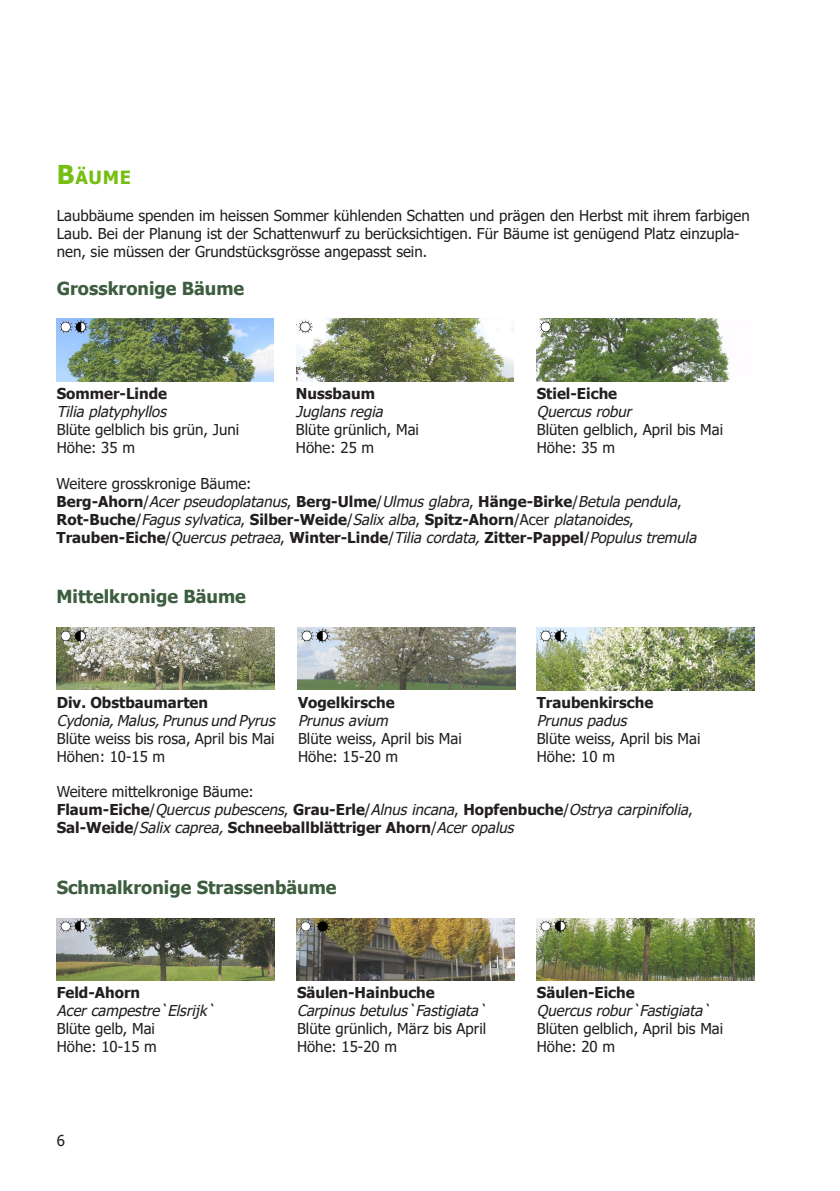
<style>
.page{position:relative;width:840px;height:1191px;background:#fff}
.page>*{position:absolute;margin:0;border:0;box-sizing:border-box;transform-origin:0 0}
.Überschrift_2{font:700 18.2px "Tahoma";color:#76bf12}
.Lauftext{font:700 18px "Tahoma";color:#3d5d3f}
.Lauftext-2{font:15px/18px "Tahoma";color:#231f20}
.Lauftext-3{font:italic 15px/18px "Tahoma";color:#231f20}
.t1{font:700 15px "Tahoma";color:#231f20}
.s1{font-size:26px}
.s2{font-weight:700;font-style:normal}
.s3{font-style:normal}
.s4{font-style:italic}
</style>
<div class="page">
<img style="left:298px;top:627px;width:217px;height:63px">
<img style="left:536px;top:627px;width:217px;height:63px">
<img style="left:57px;top:627px;width:217px;height:63px">
<img style="left:296px;top:319px;width:216px;height:62px">
<img style="left:536px;top:319px;width:194px;height:62px">
<img style="left:57px;top:319px;width:216px;height:62px">
<img style="left:297px;top:319px;width:16px;height:15px">
<img style="left:58px;top:627px;width:30px;height:16px">
<img style="left:58px;top:319px;width:30px;height:15px">
<img style="left:299px;top:627px;width:31px;height:16px">
<img style="left:537px;top:627px;width:31px;height:16px">
<img style="left:538px;top:319px;width:15px;height:15px">
<img style="left:57px;top:918px;width:217px;height:62px">
<img style="left:58px;top:918px;width:30px;height:15px">
<img style="left:297px;top:918px;width:217px;height:62px">
<img style="left:536px;top:918px;width:218px;height:62px">
<img style="left:298px;top:918px;width:32px;height:15px">
<img style="left:538px;top:918px;width:30px;height:15px">
<p class="Überschrift_2" style="left:57px;top:165px;width:76px"><span class="s1">B</span>ÄUME</p>
<p class="Lauftext-2" style="left:57px;top:207px;width:694px">Laubbäume spenden im heissen Sommer kühlenden Schatten und prägen den Herbst mit ihrem farbigen<br>Laub. Bei der Planung ist der Schattenwurf zu berücksichtigen. Für Bäume ist genügend Platz einzupla&shy;nen, sie müssen der Grundstücksgrösse angepasst sein.</p>
<p class="Lauftext" style="left:57px;top:275px;width:189px">Grosskronige Bäume</p>
<p class="t1" style="left:57px;top:383px;width:112px">Sommer-Linde</p>
<p class="Lauftext-3" style="left:57px;top:403px;width:115px">Tiliaplatyphyllos</p>
<p class="Lauftext-2" style="left:57px;top:421px;width:184px">Blüte gelblich bis grün, Juni</p>
<p class="Lauftext-2" style="left:57px;top:439px;width:80px">Höhe: 35 m</p>
<p class="t1" style="left:296px;top:383px;width:80px">Nussbaum</p>
<p class="Lauftext-3" style="left:296px;top:403px;width:93px">Juglansregia</p>
<p class="Lauftext-2" style="left:296px;top:421px;width:125px">Blüte grünlich, Mai</p>
<p class="Lauftext-2" style="left:296px;top:439px;width:80px">Höhe: 25 m</p>
<p class="t1" style="left:536px;top:383px;width:82px">Stiel-Eiche</p>
<p class="Lauftext-3" style="left:536px;top:403px;width:101px">Quercusrobur</p>
<p class="Lauftext-2" style="left:536px;top:421px;width:188px">Blüten gelblich, April bis Mai</p>
<p class="Lauftext-2" style="left:536px;top:439px;width:80px">Höhe: 35 m</p>
<p class="Lauftext-2" style="left:57px;top:475px;width:196px">Weitere grosskronige Bäume:</p>
<p class="Lauftext-3" style="left:57px;top:493px;width:626px"><span class="s2">B e rg - A h o r n</span> <span class="s3">/</span>Acerpseudoplatanus<span class="s3">,</span> <span class="s2">B e rg - U l m e</span><span class="s3">/</span> Ulmusglabra<span class="s3">,</span> <span class="s2">H ä n g e - B i r ke</span><span class="s3">/</span> Betulapendula<span class="s3">,</span></p>
<p class="Lauftext-3" style="left:57px;top:511px;width:578px"><span class="s2">Rot-Buche</span><span class="s3">/</span>Fagussylvatica<span class="s3">,</span> <span class="s2">Silber-Weide</span><span class="s3">/</span>Salixalba<span class="s3">,</span> <span class="s2">Spitz-Ahorn</span><span class="s3">/Acer</span> platanoides<span class="s3">,</span></p>
<p class="Lauftext-3" style="left:57px;top:529px;width:645px"><span class="s2">Trauben-Eiche</span><span class="s3">/</span>Quercuspetraea<span class="s3">,</span> <span class="s2">Winter-Linde</span><span class="s3">/</span>Tiliacordata,<span class="s2">Zitter-Pappel</span><span class="s3">/</span>Populustremula</p>
<p class="Lauftext" style="left:57px;top:584px;width:191px">Mittelkronige Bäume</p>
<p class="t1" style="left:57px;top:692px;width:153px">Div. Obstbaumarten</p>
<p class="Lauftext-2" style="left:57px;top:712px;width:224px"><span class="s4">Cydonia,Malus,PrunusundPyrus<br></span>Blüte weiss bis rosa, April bis Mai</p>
<p class="Lauftext-2" style="left:57px;top:748px;width:110px">Höhen: 10-15 m</p>
<p class="t1" style="left:298px;top:692px;width:98px">Vogelkirsche</p>
<p class="Lauftext-3" style="left:298px;top:712px;width:96px">Prunusavium</p>
<p class="Lauftext-2" style="left:298px;top:730px;width:165px">Blüte weiss, April bis Mai</p>
<p class="Lauftext-2" style="left:298px;top:748px;width:102px">Höhe: 15-20 m</p>
<p class="t1" style="left:536px;top:692px;width:118px">Traubenkirsche</p>
<p class="Lauftext-3" style="left:536px;top:712px;width:96px">Prunuspadus</p>
<p class="Lauftext-2" style="left:536px;top:730px;width:165px">Blüte weiss, April bis Mai</p>
<p class="Lauftext-2" style="left:536px;top:748px;width:80px">Höhe: 10 m</p>
<p class="Lauftext-2" style="left:57px;top:784px;width:198px">Weitere mittelkronige Bäume:</p>
<p class="Lauftext-3" style="left:57px;top:802px;width:637px"><span class="s2">F l a u m - E i c h e</span><span class="s3">/</span>Quercuspubescens<span class="s3">,</span> <span class="s2">G ra u - E r l e</span><span class="s3">/</span>Alnusincana<span class="s3">,</span> <span class="s2">H o p fe n b u c h e</span><span class="s3">/</span> Ostryacarpinifolia<span class="s3">,<br></span><span class="s2">Sal-Weide</span><span class="s3">/</span>Salixcaprea,<span class="s2">Schneeballblättriger Ahorn</span><span class="s3">/</span>Aceropalus</p>
<p class="Lauftext" style="left:57px;top:875px;width:281px">Schmalkronige Strassenbäume</p>
<p class="t1" style="left:57px;top:982px;width:85px">Feld-Ahorn</p>
<p class="Lauftext-3" style="left:57px;top:1002px;width:164px">Acercampestre`Elsrij k`</p>
<p class="Lauftext-2" style="left:57px;top:1020px;width:100px">Blüte gelb, Mai</p>
<p class="Lauftext-2" style="left:57px;top:1038px;width:102px">Höhe: 10-15 m</p>
<p class="Lauftext-2" style="left:57px;top:1132px;width:10px">6</p>
<p class="t1" style="left:297px;top:982px;width:139px">Säulen-Hainbuche</p>
<p class="Lauftext-3" style="left:297px;top:1002px;width:195px">Carpinusbetulus`Fastigiata`</p>
<p class="Lauftext-2" style="left:297px;top:1020px;width:190px">Blüte grünlich, März bis April</p>
<p class="Lauftext-2" style="left:297px;top:1038px;width:102px">Höhe: 15-20 m</p>
<p class="t1" style="left:536px;top:982px;width:99px">Säulen-Eiche</p>
<p class="Lauftext-3" style="left:536px;top:1002px;width:180px">Quercusrobur`Fastigiata`</p>
<p class="Lauftext-2" style="left:536px;top:1020px;width:188px">Blüten gelblich, April bis Mai</p>
<p class="Lauftext-2" style="left:536px;top:1038px;width:80px">Höhe: 20 m</p>
</div>
